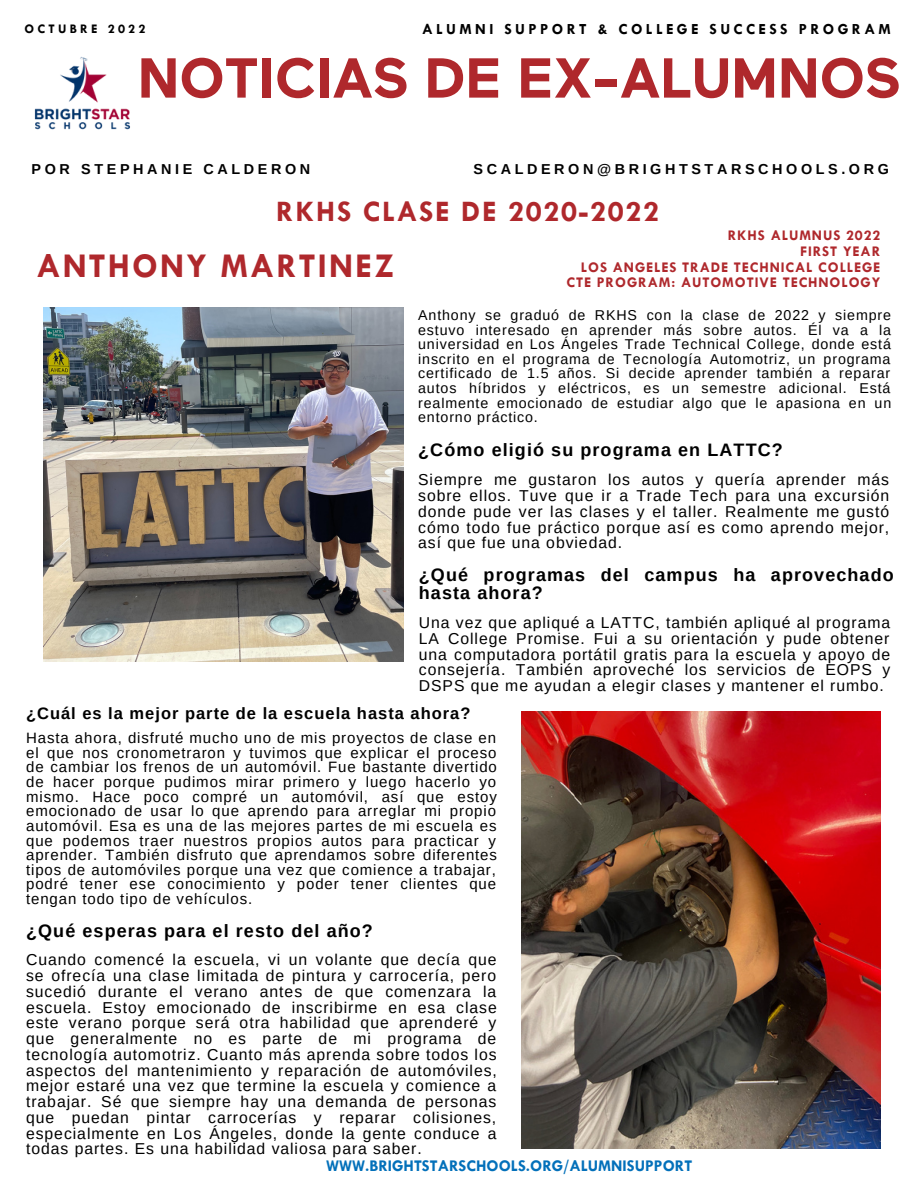
<style>
.page{position:relative;width:918px;height:1188px;background:#fff}
.page>*{position:absolute;margin:0;border:0;box-sizing:border-box;transform-origin:0 0}
.t1{font:700 56.1px "Maax";color:#af282c}
.t2{font:700 35.1px "Tw Cen";letter-spacing:.06em;color:#af282c}
.t3{font:700 30px "Tw Cen";letter-spacing:.06em;color:#af282c}
.t4{font:700 18px/18px "Arimo";letter-spacing:.06em;color:#000}
.t5{font:700 16.5px "Arimo";letter-spacing:.06em;color:#000}
.t6{font:700 16.5px "Tw Cen";color:#0370ba}
.t7{font:15.75px/15.8px "Arimo";letter-spacing:.06em;color:#000;text-align:justify}
.t8{font:700 15.6px "Tw Cen";letter-spacing:.22em;color:#000}
.t9{font:15px/14.7px "Arimo";letter-spacing:.06em;color:#000;text-align:justify}
.t10{font:700 14.85px/15.8px "Tw Cen";letter-spacing:.06em;color:#af282c;text-align:right}
.t11{font:700 14.4px "Arimo";letter-spacing:.25em;color:#000}
.t12{font:14.25px/14.7px "Arimo";letter-spacing:.06em;color:#000;text-align:justify}
.t13{font:700 13.2px "Tw Cen";letter-spacing:.25em;color:#000}
</style>
<div class="page">
<img style="left:43px;top:308px;width:360px;height:354px">
<img style="left:521px;top:712px;width:359px;height:436px">
<img style="left:34px;top:57px;width:96px;height:73px">
<p class="t13" style="left:24px;top:22px;width:123px">OCTUBRE 2022</p>
<p class="t8" style="left:422px;top:20px;width:470px">ALUMNI SUPPORT &amp; COLLEGE SUCCESS PROGRAM</p>
<h1 class="t1" style="left:138px;top:56px;width:765px">NOTICIAS DE EX-ALUMNOS</h1>
<p class="t11" style="left:32px;top:161px;width:280px">POR STEPHANIE CALDERON</p>
<p class="t11" style="left:474px;top:161px;width:417px">SCALDERON@BRIGHTSTARSCHOOLS.ORG</p>
<h3 class="t3" style="left:276px;top:195px;width:385px">RKHS CLASE DE 2020-2022</h3>
<h2 class="t2" style="left:37px;top:247px;width:360px">ANTHONY MARTINEZ</h2>
<p class="t10" style="left:567px;top:228px;width:315px">RKHS ALUMNUS 2022<br>FIRST YEAR<br>LOS ANGELES TRADE TECHNICAL COLLEGE<br>CTE PROGRAM: AUTOMOTIVE TECHNOLOGY</p>
<p class="t12" style="left:418px;top:308px;width:475px">Anthony se graduó de RKHS con la clase de 2022 y siempre estuvo interesado en aprender más sobre autos. Él va a la universidad en Los Ángeles Trade Technical College, donde está inscrito en el programa de Tecnología Automotriz, un programa certificado de 1.5 años. Si decide aprender también a reparar autos híbridos y eléctricos, es un semestre adicional. Está realmente emocionado de estudiar algo que le apasiona en un entorno práctico.</p>
<p class="t4" style="left:418px;top:441px;width:366px">¿Cómo eligió su programa en LATTC?</p>
<p class="t7" style="left:418px;top:472px;width:473px">Siempre me gustaron los autos y quería aprender más sobre ellos. Tuve que ir a Trade Tech para una excursión donde pude ver las clases y el taller. Realmente me gustó cómo todo fue práctico porque así es como aprendo mejor, así que fue una obviedad.</p>
<p class="t4" style="left:419px;top:566px;width:476px">¿Qué programas del campus ha aprovechado hasta ahora?</p>
<p class="t7" style="left:419px;top:615px;width:473px">Una vez que apliqué a LATTC, también apliqué al programa LA College Promise. Fui a su orientación y pude obtener una computadora portátil gratis para la escuela y apoyo de consejería. También aproveché los servicios de EOPS y DSPS que me ayudan a elegir clases y mantener el rumbo.</p>
<p class="t9" style="left:26px;top:731px;width:472px">Hasta ahora, disfruté mucho uno de mis proyectos de clase en el que nos cronometraron y tuvimos que explicar el proceso de cambiar los frenos de un automóvil. Fue bastante divertido de hacer porque pudimos mirar primero y luego hacerlo yo mismo. Hace poco compré un automóvil, así que estoy emocionado de usar lo que aprendo para arreglar mi propio automóvil. Esa es una de las mejores partes de mi escuela es que podemos traer nuestros propios autos para practicar y aprender. También disfruto que aprendamos sobre diferentes tipos de automóviles porque una vez que comience a trabajar, podré tener ese conocimiento y poder tener clientes que tengan todo tipo de vehículos.</p>
<p class="t4" style="left:26px;top:922px;width:348px">¿Qué esperas para el resto del año?</p>
<p class="t7" style="left:26px;top:952px;width:472px">Cuando comencé la escuela, vi un volante que decía que se ofrecía una clase limitada de pintura y carrocería, pero sucedió durante el verano antes de que comenzara la escuela. Estoy emocionado de inscribirme en esa clase este verano porque será otra habilidad que aprenderé y que generalmente no es parte de mi programa de tecnología automotriz. Cuanto más aprenda sobre todos los aspectos del mantenimiento y reparación de automóviles, mejor estaré una vez que termine la escuela y comience a trabajar. Sé que siempre hay una demanda de personas que puedan pintar carrocerías y reparar colisiones, especialmente en Los Ángeles, donde la gente conduce a todas partes. Es una habilidad valiosa para saber.</p>
<p class="t5" style="left:26px;top:704px;width:446px">¿Cuál es la mejor parte de la escuela hasta ahora?</p>
<p class="t6" style="left:326px;top:1157px;width:368px">WWW.BRIGHTSTARSCHOOLS.ORG/ALUMNISUPPORT</p>
</div>
